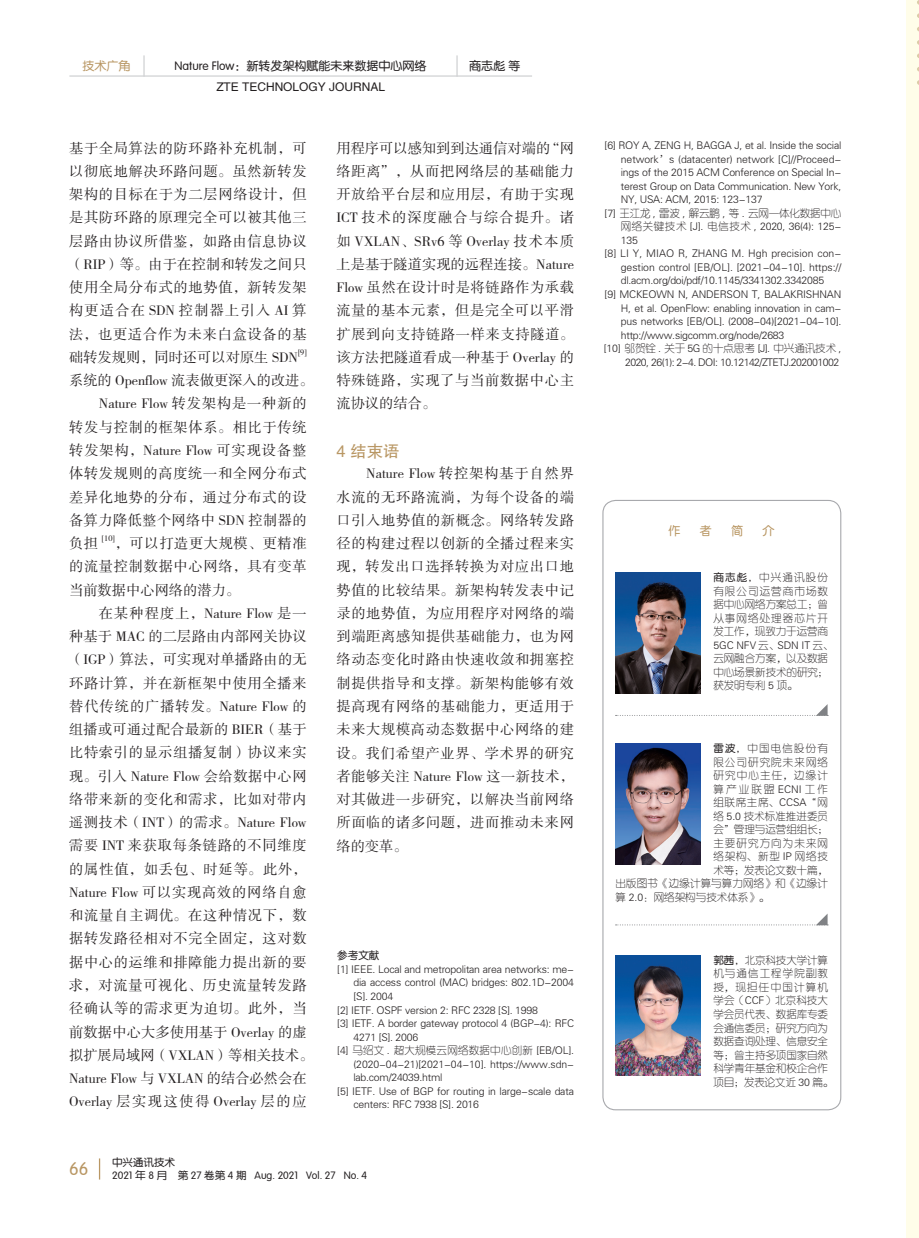
<style>
.page{position:relative;width:919px;height:1238px;background:#fff}
.page>*{position:absolute;margin:0;border:0;box-sizing:border-box;transform-origin:0 0}
.t1{font:18px "FZY3 JW GB1 0";color:#b99764}
._1大标题{font:16.5px "FZHTJW GB1 0";color:#b99764}
._9正文{font:14.25px/23.2px "FZSSJW GB1 0";letter-spacing:.04em;color:#231f20;text-align:justify}
._9正文-2{font:14.25px "FZSSJW GB1 0";color:#231f20}
.t2{font:12px "FZY3 JW GB1 0";color:#231f20}
.t3{font:12px "FZHTJW GB1 0";color:#231f20}
.t4{font:12px "FZY3 JW GB1 0";color:#b99764}
._5参考文献{font:10.5px/13.5px "FZY1 JW GB1 0";letter-spacing:-.01em;color:#231f20;text-align:justify}
._5参考文献-2{font:10.5px/13.5px "FZY1 JW GB1 0";letter-spacing:-.05em;color:#231f20;text-align:right}
._5参考文献-3{font:10.5px "FZY3 JW GB1 0";color:#231f20}
._5参考文献-4{font:10.5px "FZY1 JW GB1 0";letter-spacing:.115em;color:#231f20}
._5参考文献-5{font:10.5px "FZY1 JW GB1 0";letter-spacing:.1em;color:#231f20}
._5参考文献-6{font:10.5px "FZY1 JW GB1 0";letter-spacing:.015em;color:#231f20}
._5参考文献-7{font:10.5px "FZY1 JW GB1 0";letter-spacing:.065em;color:#231f20}
._5参考文献-8{font:10.5px "FZY1 JW GB1 0";letter-spacing:.21em;color:#231f20}
._5参考文献-9{font:10.5px "FZY1 JW GB1 0";letter-spacing:.08em;color:#231f20}
._9正文-3{font:8.25px "FZSSJW GB1 0";color:#231f20}
.s1{font-family:"FZY3 JW GB1 0"}
</style>
<div class="page">
<svg style="left:99px;top:1158px;width:1px;height:21px"></svg>
<hr style="left:69px;top:75px;width:463px;height:2px;background:#d1d2d4">
<hr style="left:143px;top:55px;width:2px;height:22px;background:#d1d2d4">
<svg style="left:456px;top:55px;width:1px;height:20px"></svg>
<div style="left:602px;top:500px;width:239px;height:610px;border:1px solid #a8a9ad;border-radius:13px"></div>
<img style="left:616px;top:572px;width:84px;height:121px">
<img style="left:616px;top:743px;width:84px;height:121px">
<img style="left:616px;top:955px;width:84px;height:120px">
<svg style="left:615px;top:704px;width:213px;height:12px"></svg>
<svg style="left:615px;top:913px;width:213px;height:12px"></svg>
<div style="left:906px;top:0;width:12px;height:1237px;background:#fffde9"></div>
<p class="t4" style="left:82px;top:60px;width:49px">技术广角</p>
<p class="t2" style="left:174px;top:60px;width:253px">Nature Flow：新转发架构赋能未来数据中心网络</p>
<p class="t2" style="left:469px;top:60px;width:52px">商志彪 等</p>
<p class="t3" style="left:216px;top:81px;width:170px">ZTE TECHNOLOGY JOURNAL</p>
<p class="_9正文" style="left:69px;top:137px;width:239px">基于全局算法的防环路补充机制，可以彻底地解决环路问题。虽然新转发架构的目标在于为二层网络设计，但是其防环路的原理完全可以被其他三层路由协议所借鉴，如路由信息协议（RIP）等。由于在控制和转发之间只使用全局分布式的地势值，新转发架构更适合在 SDN 控制器上引入 AI 算法，也更适合作为未来白盒设备的基础转发规则，同时还可以对原生 SDN</p>
<p class="_9正文-3" style="left:298px;top:348px;width:10px">[9]</p>
<p class="_9正文-2" style="left:69px;top:373px;width:246px">系统的 Openflow 流表做更深入的改进。</p>
<p class="_9正文" style="left:69px;top:392px;width:239px;text-indent:30px">Nature Flow 转发架构是一种新的转发与控制的框架体系。相比于传统转发架构，Nature Flow 可实现设备整体转发规则的高度统一和全网分布式差异化地势的分布，通过分布式的设备算力降低整个网络中 SDN 控制器的负担</p>
<p class="_9正文-3" style="left:102px;top:534px;width:14px">[10]</p>
<p class="_9正文" style="left:69px;top:532px;width:239px;text-indent:46px">，可以打造更大规模、更精准的流量控制数据中心网络，具有变革当前数据中心网络的潜力。</p>
<p class="_9正文" style="left:69px;top:602px;width:246px;text-align:left;text-indent:30px">在某种程度上，Nature Flow 是一种基于 MAC 的二层路由内部网关协议（IGP）算法，可实现对单播路由的无环路计算，并在新框架中使用全播来替代传统的广播转发。Nature Flow 的组播或可通过配合最新的 BIER（基于比特索引的显示组播复制）协议来实现。引入 Nature Flow 会给数据中心网络带来新的变化和需求，比如对带内遥测技术（INT）的需求。Nature Flow需要 INT 来获取每条链路的不同维度的属性值，如丢包、时延等。此外，<br>Nature Flow 可以实现高效的网络自愈和流量自主调优。在这种情况下，数据转发路径相对不完全固定，这对数据中心的运维和排障能力提出新的要求，对流量可视化、历史流量转发路径确认等的需求更为迫切。此外，当前数据中心大多使用基于 Overlay 的虚拟扩展局域网（VXLAN）等相关技术。<br>Nature Flow 与 VXLAN 的结合必然会在<br>Overlay 层实现这使得 Overlay 层的应</p>
<p class="_9正文" style="left:336px;top:137px;width:239px">用程序可以感知到到达通信对端的“网络距离”，从而把网络层的基础能力开放给平台层和应用层，有助于实现ICT 技术的深度融合与综合提升。诸如 VXLAN、SRv6 等 Overlay 技术本质上是基于隧道实现的远程连接。Nature Flow 虽然在设计时是将链路作为承载流量的基本元素，但是完全可以平滑扩展到向支持链路一样来支持隧道。该方法把隧道看成一种基于 Overlay 的特殊链路，实现了与当前数据中心主流协议的结合。</p>
<p class="_1大标题" style="left:336px;top:442px;width:65px">4 结束语</p>
<p class="_9正文" style="left:336px;top:462px;width:239px;text-indent:30px">Nature Flow 转控架构基于自然界水流的无环路流淌，为每个设备的端口引入地势值的新概念。网络转发路径的构建过程以创新的全播过程来实现，转发出口选择转换为对应出口地势值的比较结果。新架构转发表中记录的地势值，为应用程序对网络的端到端距离感知提供基础能力，也为网络动态变化时路由快速收敛和拥塞控制提供指导和支撑。新架构能够有效提高现有网络的基础能力，更适用于未来大规模高动态数据中心网络的建设。我们希望产业界、学术界的研究者能够关注 Nature Flow 这一新技术，对其做进一步研究，以解决当前网络所面临的诸多问题，进而推动未来网络的变革。</p>
<p class="_5参考文献-3" style="left:337px;top:950px;width:43px">参考文献</p>
<p class="_5参考文献" style="left:353px;top:962px;width:222px;text-indent:-16px">[1] IEEE. Local and metropolitan area networks: me&shy;dia access control (MAC) bridges: 802.1D-2004 [S]. 2004</p>
<p class="_5参考文献" style="left:337px;top:1003px;width:202px">[2] IETF. OSPF version 2: RFC 2328 [S]. 1998</p>
<p class="_5参考文献" style="left:353px;top:1016px;width:222px;text-indent:-16px">[3] IETF. A border gateway protocol 4 (BGP-4): RFC<br>4271 [S]. 2006</p>
<p class="_5参考文献" style="left:353px;top:1043px;width:222px;text-indent:-16px">[4] 马绍文 . 超大规模云网络数据中心创新 [EB/OL]. (2020-04-21)[2021-04-10]. https://www.sdn&shy;lab.com/24039.html</p>
<p class="_5参考文献" style="left:353px;top:1084px;width:222px;text-indent:-16px">[5] IETF. Use of BGP for routing in large-scale data centers: RFC 7938 [S]. 2016</p>
<p class="t1" style="left:69px;top:1159px;width:21px">66</p>
<p class="_5参考文献-3" style="left:112px;top:1157px;width:64px">中兴通讯技术</p>
<p class="_5参考文献-3" style="left:112px;top:1169px;width:256px">2021 年 8 月 第 27 卷第 4 期 Aug. 2021 Vol. 27 No. 4</p>
<p class="_5参考文献" style="left:620px;top:139px;width:222px;text-indent:-16px">[6] ROY A, ZENG H, BAGGA J, et al. Inside the social network’s (datacenter) network [C]//Proceed&shy;ings of the 2015 ACM Conference on Special In&shy;terest Group on Data Communication. New York, NY, USA: ACM, 2015: 123-137</p>
<p class="_5参考文献" style="left:620px;top:207px;width:222px;text-indent:-16px">[7] 王江龙 , 雷波 , 解云鹏 , 等 . 云网一体化数据中心网络关键技术 [J]. 电信技术 , 2020, 36(4): 125- 135</p>
<p class="_5参考文献" style="left:620px;top:247px;width:222px;text-indent:-16px">[8] LI Y, MIAO R, ZHANG M. Hgh precision con&shy;gestion control [EB/OL]. [2021-04-10]. https:// dl.acm.org/doi/pdf/10.1145/3341302.3342085</p>
<p class="_5参考文献" style="left:620px;top:288px;width:222px;text-indent:-16px">[9] MCKEOWN N, ANDERSON T, BALAKRISHNAN H, et al. OpenFlow: enabling innovation in cam&shy;pus networks [EB/OL]. (2008-04)[2021-04-10]. http://www.sigcomm.org/node/2683</p>
<p class="_5参考文献-2" style="left:603px;top:342px;width:239px">[10] 邬贺铨 . 关于 5G 的十点思考 [J]. 中兴通讯技术 ,<br>2020, 26(1): 2-4. DOI: 10.12142/ZTETJ.202001002</p>
<p class="t4" style="left:668px;top:524px;width:13px">作</p>
<p class="t4" style="left:699px;top:524px;width:13px">者</p>
<p class="t4" style="left:731px;top:524px;width:13px">简</p>
<p class="t4" style="left:762px;top:524px;width:13px">介</p>
<p class="_5参考文献" style="left:713px;top:571px;width:121px;text-align:left"><span class="s1">商志彪，</span>中兴通讯股份有限公司运营商市场数据中心网络方案总工；曾从事网络处理器芯片开发工作，现致力于运营商<br>5GC NFV 云、SDN IT 云、云网融合方案，以及数据中心场景新技术的研究；获发明专利 5 项。</p>
<p class="_5参考文献-4" style="left:713px;top:742px;width:116px"><span class="s1">雷波，</span>中国电信股份有</p>
<p class="_5参考文献-5" style="left:713px;top:756px;width:116px">限公司研究院未来网络</p>
<p class="_5参考文献-4" style="left:713px;top:769px;width:116px">研究中心主任，边缘计</p>
<p class="_5参考文献-8" style="left:713px;top:783px;width:116px">算产业联盟ECNI工作</p>
<p class="_5参考文献-7" style="left:713px;top:796px;width:116px">组联席主席、CCSA“网</p>
<p class="_5参考文献" style="left:713px;top:809px;width:116px">络 5.0 技术标准推进委员</p>
<p class="_5参考文献" style="left:713px;top:822px;width:116px">会”管理与运营组组长；</p>
<p class="_5参考文献-5" style="left:713px;top:837px;width:116px">主要研究方向为未来网</p>
<p class="_5参考文献-9" style="left:713px;top:850px;width:116px">络架构、新型 IP 网络技</p>
<p class="_5参考文献" style="left:713px;top:863px;width:116px">术等；发表论文数十篇，</p>
<p class="_5参考文献-6" style="left:615px;top:877px;width:214px">出版图书《边缘计算与算力网络》和《边缘计</p>
<p class="_5参考文献" style="left:615px;top:890px;width:155px">算 2.0：网络架构与技术体系》。</p>
<p class="_5参考文献" style="left:713px;top:953px;width:121px;text-align:left"><span class="s1">郭茜，</span>北京科技大学计算机与通信工程学院副教授，现担任中国计算机学会（CCF）北京科技大学会员代表、数据库专委会通信委员；研究方向为数据查询处理、信息安全等；曾主持多项国家自然科学青年基金和校企合作项目；发表论文近 30 篇。</p>
</div>
